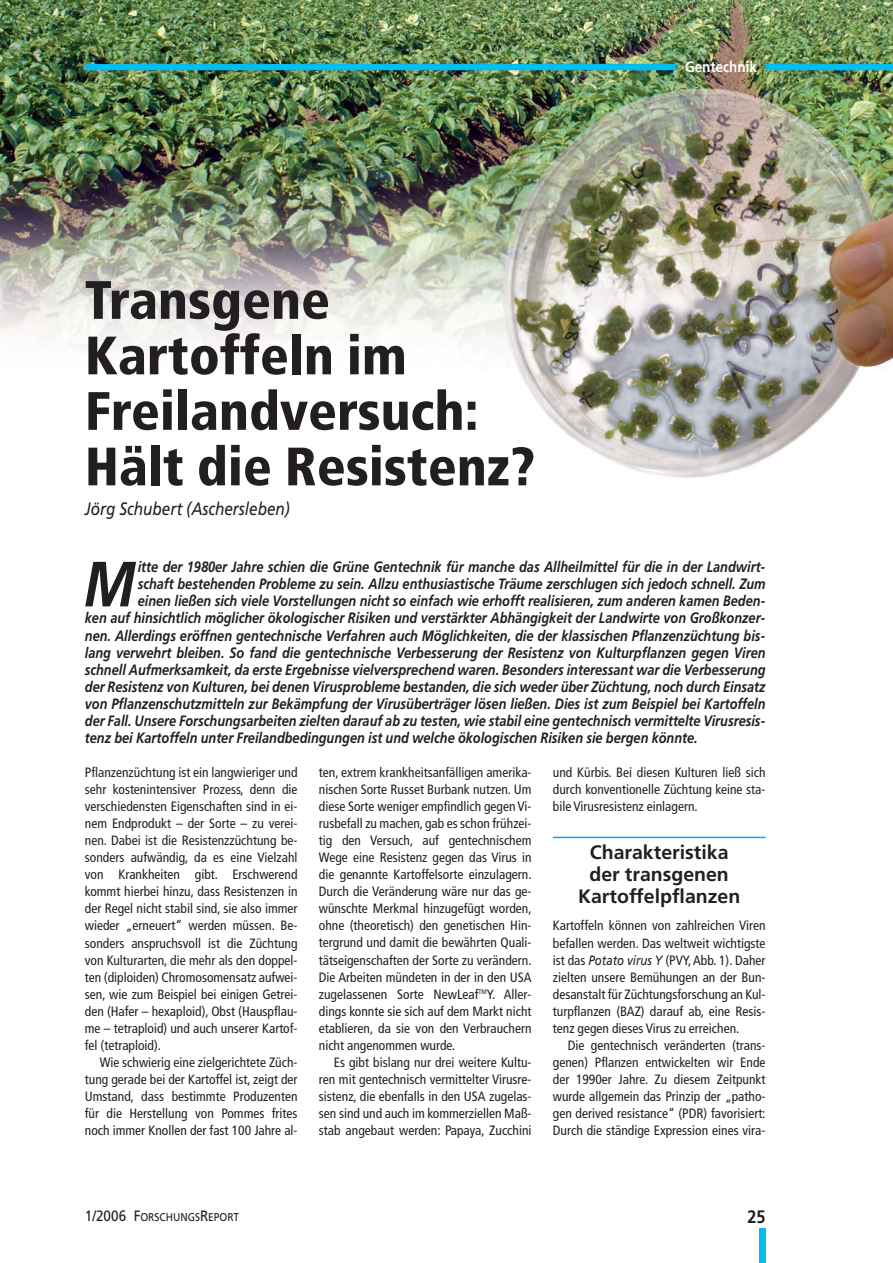
<style>
.page{position:relative;width:893px;height:1263px;background:#fff}
.page>*{position:absolute;margin:0;border:0;box-sizing:border-box;transform-origin:0 0}
.t1{font:italic 700 63.9px "Frutiger";color:#231f20;scale:.85 1}
.t2{font:900 condensed 54px/55.5px "Frutiger";color:#231f20}
.t3{font:700 19.5px/21.8px "Frutiger";color:#231f20;text-align:center}
.t4{font:italic 18px "Frutiger";color:#231f20;scale:.85 1}
.t5{font:700 18px "Frutiger";color:#231f20;scale:.9 1}
.t6{font:italic 700 15px "Frutiger";color:#231f20;scale:.85 1}
.t7{font:700 15px "Frutiger";color:#fff;scale:.9 1}
.t8{font:condensed 13.5px/17.1px "Frutiger";color:#231f20;text-align:justify}
.t9{font:11.25px "Frutiger";color:#231f20;scale:.9 1}
.s1{font-style:italic;font-stretch:normal}
.s2{font-size:15px}
</style>
<div class="page">
<img style="left:0;top:0;width:892px;height:478px">
<svg style="left:85px;top:64px;width:807px;height:6px;background:#0db6e0"></svg>
<div style="left:759px;top:1229px;width:6px;height:34px;background:#00bdf2"></div>
<hr style="left:553px;top:837px;width:212px;height:1px;background:#00aeef">
<h2 class="t2" style="left:85px;top:277px;width:451px">Transgene<br>Kartoffeln im<br>Freilandversuch:<br>Hält die Resistenz?</h2>
<h3 class="t4" style="left:85px;top:502px;width:243px">Jörg Schubert (Aschersleben)</h3>
<p class="t7" style="left:685px;top:61px;width:81px">Gentechnik</p>
<h1 class="t1" style="left:84px;top:558px;width:62px">M</h1>
<p class="t6" style="left:138px;top:561px;width:740px">itte der 1980er Jahre schien die Grüne Gentechnik für manche das Allheilmittel für die in der Landwirt-</p>
<p class="t6" style="left:138px;top:578px;width:740px">schaft bestehenden Probleme zu sein. Allzu enthusiastische Träume zerschlugen sich jedoch schnell. Zum</p>
<p class="t6" style="left:138px;top:595px;width:740px">einen ließen sich viele Vorstellungen nicht so einfach wie erhofft realisieren, zum anderen kamen Beden-</p>
<p class="t6" style="left:85px;top:612px;width:802px">ken auf hinsichtlich möglicher ökologischer Risiken und verstärkter Abhängigkeit der Landwirte von Großkonzer-</p>
<p class="t6" style="left:85px;top:629px;width:802px">nen. Allerdings eröffnen gentechnische Verfahren auch Möglichkeiten, die der klassischen Pflanzenzüchtung bis-</p>
<p class="t6" style="left:85px;top:646px;width:802px">lang verwehrt bleiben. So fand die gentechnische Verbesserung der Resistenz von Kulturpflanzen gegen Viren</p>
<p class="t6" style="left:85px;top:663px;width:802px">schnell Aufmerksamkeit, da erste Ergebnisse vielversprechend waren. Besonders interessant war die Verbesserung</p>
<p class="t6" style="left:85px;top:680px;width:802px">der Resistenz von Kulturen, bei denen Virusprobleme bestanden, die sich weder über Züchtung, noch durch Einsatz</p>
<p class="t6" style="left:85px;top:697px;width:802px">von Pflanzenschutzmitteln zur Bekämpfung der Virusüberträger lösen ließen. Dies ist zum Beispiel bei Kartoffeln</p>
<p class="t6" style="left:85px;top:715px;width:802px">der Fall. Unsere Forschungsarbeiten zielten darauf ab zu testen, wie stabil eine gentechnisch vermittelte Virusresis-</p>
<p class="t6" style="left:85px;top:732px;width:722px">tenz bei Kartoffeln unter Freilandbedingungen ist und welche ökologischen Risiken sie bergen könnte.</p>
<p class="t8" style="left:85px;top:765px;width:214px">Pflanzenzüchtung ist ein langwieriger und sehr kostenintensiver Prozess, denn die verschiedensten Eigenschaften sind in ei&shy;nem Endprodukt – der Sorte – zu verei&shy;nen. Dabei ist die Resistenzzüchtung be&shy;sonders aufwändig, da es eine Vielzahl von Krankheiten gibt. Erschwerend kommt hierbei hinzu, dass Resistenzen in der Regel nicht stabil sind, sie also immer wieder „erneuert“ werden müssen. Be&shy;sonders anspruchsvoll ist die Züchtung von Kulturarten, die mehr als den doppel&shy;ten (diploiden) Chromosomensatz aufwei&shy;sen, wie zum Beispiel bei einigen Getrei&shy;den (Hafer – hexaploid), Obst (Hauspflau&shy;me – tetraploid) und auch unserer Kartof&shy;fel (tetraploid).</p>
<p class="t8" style="left:85px;top:1055px;width:214px;text-indent:15px">Wie schwierig eine zielgerichtete Züch&shy;tung gerade bei der Kartoffel ist, zeigt der Umstand, dass bestimmte Produzenten für die Herstellung von Pommes frites noch immer Knollen der fast 100 Jahre al-</p>
<p class="t8" style="left:319px;top:765px;width:214px">ten, extrem krankheitsanfälligen amerika&shy;nischen Sorte Russet Burbank nutzen. Um diese Sorte weniger empfindlich gegen Vi&shy;rusbefall zu machen, gab es schon frühzei&shy;tig den Versuch, auf gentechnischem Wege eine Resistenz gegen das Virus in die genannte Kartoffelsorte einzulagern.<br>Durch die Veränderung wäre nur das ge&shy;wünschte Merkmal hinzugefügt worden, ohne (theoretisch) den genetischen Hin&shy;tergrund und damit die bewährten Quali&shy;tätseigenschaften der Sorte zu verändern.<br>Die Arbeiten mündeten in der in den USA zugelassenen Sorte NewLeaf<sup>TM</sup>Y. Aller&shy;dings konnte sie sich auf dem Markt nicht etablieren, da sie von den Verbrauchern nicht angenommen wurde.</p>
<p class="t8" style="left:319px;top:1055px;width:214px;text-indent:15px">Es gibt bislang nur drei weitere Kultu&shy;ren mit gentechnisch vermittelter Virusre&shy;sistenz, die ebenfalls in den USA zugelas&shy;sen sind und auch im kommerziellen Maß&shy;stab angebaut werden: Papaya, Zucchini</p>
<p class="t8" style="left:553px;top:765px;width:214px">und Kürbis. Bei diesen Kulturen ließ sich durch konventionelle Züchtung keine sta&shy;bile Virusresistenz einlagern.</p>
<h3 class="t3" style="left:578px;top:843px;width:164px">Charakteristika der transgenen<br>Kartoffelpflanzen</h3>
<p class="t8" style="left:553px;top:918px;width:214px">Kartoffeln können von zahlreichen Viren befallen werden. Das weltweit wichtigste ist das <span class="s1">Potato virus Y</span> (PVY, Abb. 1). Daher zielten unsere Bemühungen an der Bun&shy;desanstalt für Züchtungsforschung an Kul&shy;turpflanzen (BAZ) darauf ab, eine Resis&shy;tenz gegen dieses Virus zu erreichen.</p>
<p class="t8" style="left:553px;top:1038px;width:214px;text-indent:15px">Die gentechnisch veränderten (trans&shy;genen) Pflanzen entwickelten wir Ende der 1990er Jahre. Zu diesem Zeitpunkt wurde allgemein das Prinzip der „patho&shy;gen derived resistance“ (PDR) favorisiert:<br>Durch die ständige Expression eines vira-</p>
<p class="t9" style="left:85px;top:1213px;width:173px"><span class="s2">1/2006 F</span>ORSCHUNGS<span class="s2">R</span>EPORT</p>
<h3 class="t5" style="left:747px;top:1210px;width:22px">25</h3>
</div>
